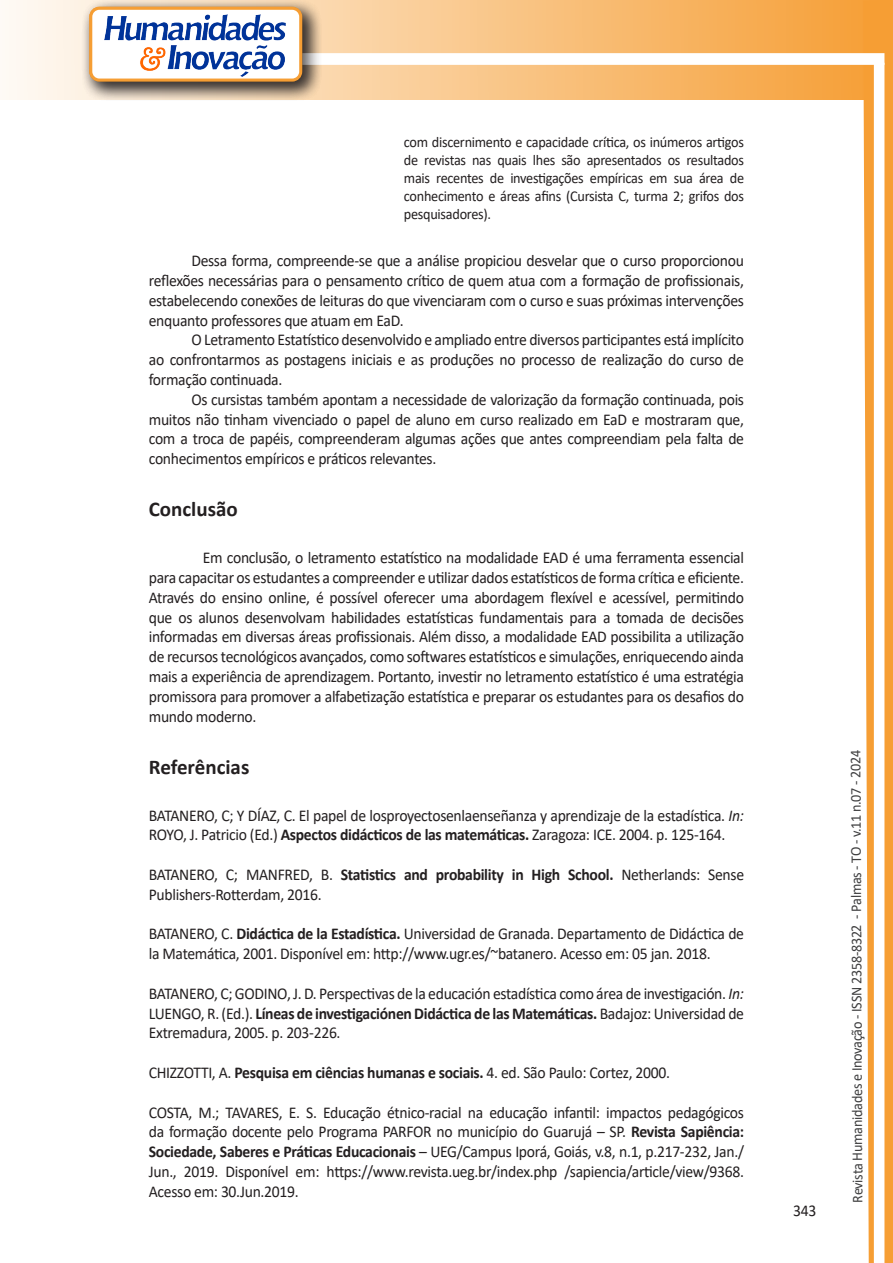
<style>
.page{position:relative;width:893px;height:1263px;background:#fff}
.page>*{position:absolute;margin:0;border:0;box-sizing:border-box;transform-origin:0 0}
.Titulo_2{font:700 21px "Calibri";color:#231f20}
.texto{font:16.5px/19.8px "Calibri";letter-spacing:-.02em;color:#231f20;text-align:justify;scale:.95 1}
.citacao{font:15px/18px "Calibri";letter-spacing:-.02em;color:#231f20;text-align:justify;scale:.95 1}
.t1{font:15px "Calibri";letter-spacing:-.025em;color:#3e3e3f;scale:.95 1}
.s1{font-style:italic}
.s2{font-weight:700}
</style>
<div class="page">
<svg style="left:5px;top:0;width:858px;height:100px;background:#f9c484"></svg>
<div style="left:302px;top:53px;width:582px;height:12px;background:#fff;border:2px solid #fff"></div>
<svg style="left:863px;top:0;width:30px;height:1263px"></svg>
<div style="left:81px;top:0;width:241px;height:102px;background:#231f20;opacity:.75"></div>
<div style="left:91px;top:8px;width:210px;height:72px;background:#fff;border-radius:9px"></div>
<img style="left:104px;top:14px;width:181px;height:62px">
<div style="left:89px;top:7px;width:213px;height:75px;border:3px solid #f69e34;border-radius:9px"></div>
<p class="citacao" style="left:404px;top:133px;width:360px">com discernimento e capacidade crítica, os inúmeros artigos de revistas nas quais lhes são apresentados os resultados mais recentes de investigações empíricas em sua área de conhecimento e áreas afins (Cursista C, turma 2; grifos dos pesquisadores).</p>
<p class="texto" style="left:149px;top:250px;width:628px;text-indent:43px">Dessa forma, compreende-se que a análise propiciou desvelar que o curso proporcionou reflexões necessárias para o pensamento crítico de quem atua com a formação de profissionais, estabelecendo conexões de leituras do que vivenciaram com o curso e suas próximas intervenções enquanto professores que atuam em EaD.</p>
<p class="texto" style="left:149px;top:330px;width:628px;text-indent:43px">O Letramento Estatístico desenvolvido e ampliado entre diversos participantes está implícito ao confrontarmos as postagens iniciais e as produções no processo de realização do curso de formação continuada.</p>
<p class="texto" style="left:149px;top:389px;width:628px;text-indent:43px">Os cursistas também apontam a necessidade de valorização da formação continuada, pois muitos não tinham vivenciado o papel de aluno em curso realizado em EaD e mostraram que, com a troca de papéis, compreenderam algumas ações que antes compreendiam pela falta de conhecimentos empíricos e práticos relevantes.</p>
<p class="Titulo_2" style="left:149px;top:494px;width:90px">Conclusão</p>
<p class="texto" style="left:149px;top:547px;width:628px;text-indent:54px">Em conclusão, o letramento estatístico na modalidade EAD é uma ferramenta essencial para capacitar os estudantes a compreender e utilizar dados estatísticos de forma crítica e eficiente.<br>Através do ensino online, é possível oferecer uma abordagem flexível e acessível, permitindo que os alunos desenvolvam habilidades estatísticas fundamentais para a tomada de decisões informadas em diversas áreas profissionais. Além disso, a modalidade EAD possibilita a utilização de recursos tecnológicos avançados, como softwares estatísticos e simulações, enriquecendo ainda mais a experiência de aprendizagem. Portanto, investir no letramento estatístico é uma estratégia promissora para promover a alfabetização estatística e preparar os estudantes para os desafios do mundo moderno.</p>
<p class="Titulo_2" style="left:149px;top:752px;width:102px">Referências</p>
<p class="texto" style="left:149px;top:805px;width:628px">BATANERO, C; Y DÍAZ, C. El papel de losproyectosenlaenseñanza y aprendizaje de la estadística. <span class="s1">In:<br></span>ROYO, J. Patricio (Ed.) <span class="s2">Aspectos didácticos de las matemáticas.</span> Zaragoza: ICE. 2004. p. 125-164.</p>
<p class="texto" style="left:149px;top:864px;width:628px">BATANERO, C; MANFRED, B. <span class="s2">Statistics and probability in High School.</span> Netherlands: Sense<br>Publishers-Rotterdam, 2016.</p>
<p class="texto" style="left:149px;top:924px;width:628px">BATANERO, C. <span class="s2">Didáctica de la Estadística.</span> Universidad de Granada. Departamento de Didáctica de la Matemática, 2001. Disponível em: http://www.ugr.es/~batanero. Acesso em: 05 jan. 2018.</p>
<p class="texto" style="left:149px;top:983px;width:628px">BATANERO, C; GODINO, J. D. Perspectivas de la educación estadística como área de investigación. <span class="s1">In:<br></span>LUENGO, R. (Ed.). <span class="s2">Líneas de investigaciónen Didáctica de las Matemáticas.</span> Badajoz: Universidad de Extremadura, 2005. p. 203-226.</p>
<p class="texto" style="left:149px;top:1062px;width:550px">CHIZZOTTI, A. <span class="s2">Pesquisa em ciências humanas e sociais.</span> 4. ed. São Paulo: Cortez, 2000.</p>
<p class="texto" style="left:149px;top:1102px;width:628px">COSTA, M.; TAVARES, E. S. Educação étnico-racial na educação infantil: impactos pedagógicos da formação docente pelo Programa PARFOR no município do Guarujá – SP. <span class="s2">Revista Sapiência:<br>Sociedade, Saberes e Práticas Educacionais</span> – UEG/Campus Iporá, Goiás, v.8, n.1, p.217-232, Jan./ Jun., 2019. Disponível em: https://www.revista.ueg.br/index.php /sapiencia/article/view/9368.<br>Acesso em: 30.Jun.2019.</p>
<p class="texto" style="left:793px;top:1200px;width:26px">343</p>
<p class="t1" style="left:846px;top:1203px;width:478px;rotate:-90deg">Revista Humanidades e Inovação - ISSN 2358-8322 - Palmas - TO - v.11 n.07 - 2024</p>
</div>
